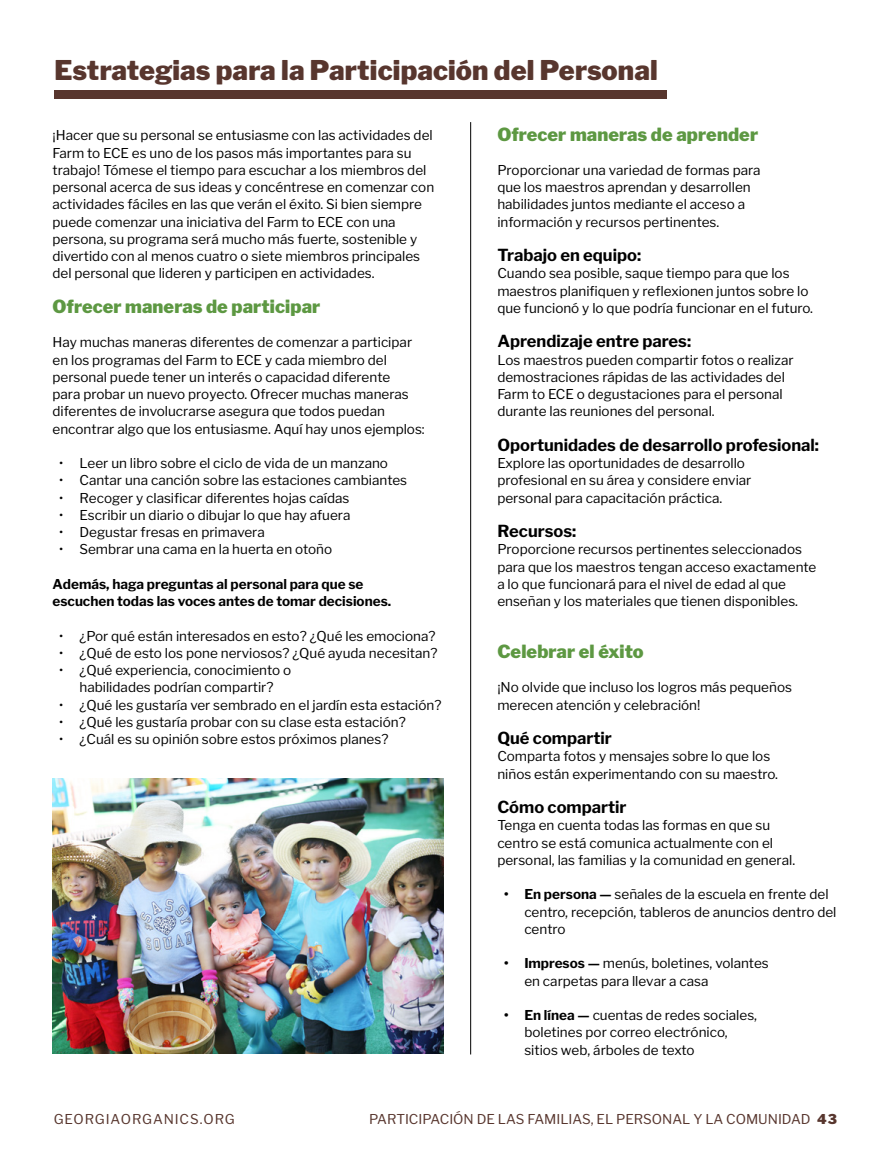
<style>
.page{position:relative;width:891px;height:1161px;background:#fff}
.page>*{position:absolute;margin:0;border:0;box-sizing:border-box;transform-origin:0 0}
.t1{font:900 27px "Libre Franklin";letter-spacing:.005em;color:#58362e}
.t2{font:900 18px "Libre Franklin";letter-spacing:.005em;color:#5d9842}
.t3{font:700 16.5px "Libre Franklin";color:#000}
.t4{font:13.5px/17.2px "Libre Franklin";color:#000}
.t5{font:700 13.5px/17.2px "Libre Franklin";color:#000}
.t6{font:13.5px "Libre Franklin";color:#58362e}
.t7{font:13.5px "Libre Franklin";letter-spacing:.06em;color:#58362e}
.s1{font-weight:700}
.s2{font-weight:900}
</style>
<div class="page">
<img style="left:52px;top:778px;width:392px;height:276px">
<div style="left:55px;top:90px;width:612px;height:8px;background:#58362e"></div>
<hr style="left:470px;top:122px;width:1px;height:932px;background:#000">
<h1 class="t1" style="left:55px;top:54px;width:605px">Estrategias para la Participación del Personal</h1>
<p class="t4" style="left:52px;top:127px;width:383px">¡Hacer que su personal se entusiasme con las actividades del Farm to ECE es uno de los pasos más importantes para su trabajo! Tómese el tiempo para escuchar a los miembros del personal acerca de sus ideas y concéntrese en comenzar con actividades fáciles en las que verán el éxito. Si bien siempre puede comenzar una iniciativa del Farm to ECE con una persona, su programa será mucho más fuerte, sostenible y divertido con al menos cuatro o siete miembros principales del personal que lideren y participen en actividades.</p>
<h2 class="t2" style="left:52px;top:295px;width:269px">Ofrecer maneras de participar</h2>
<p class="t4" style="left:52px;top:334px;width:374px">Hay muchas maneras diferentes de comenzar a participar en los programas del Farm to ECE y cada miembro del personal puede tener un interés o capacidad diferente<br>para probar un nuevo proyecto. Ofrecer muchas maneras diferentes de involucrarse asegura que todos puedan encontrar algo que los entusiasme. Aquí hay unos ejemplos:</p>
<p class="t4" style="left:59px;top:455px;width:330px">• Leer un libro sobre el ciclo de vida de un manzano</p>
<p class="t4" style="left:59px;top:472px;width:349px">• Cantar una canción sobre las estaciones cambiantes</p>
<p class="t4" style="left:59px;top:489px;width:292px">• Recoger y clasificar diferentes hojas caídas</p>
<p class="t4" style="left:59px;top:506px;width:293px">• Escribir un diario o dibujar lo que hay afuera</p>
<p class="t4" style="left:59px;top:524px;width:207px">• Degustar fresas en primavera</p>
<p class="t4" style="left:59px;top:541px;width:275px">• Sembrar una cama en la huerta en otoño</p>
<p class="t5" style="left:52px;top:575px;width:340px">Además, haga preguntas al personal para que se escuchen todas las voces antes de tomar decisiones.</p>
<p class="t4" style="left:59px;top:627px;width:378px">• ¿Por qué están interesados en esto? ¿Qué les emociona?</p>
<p class="t4" style="left:59px;top:644px;width:380px">• ¿Qué de esto los pone nerviosos? ¿Qué ayuda necesitan?</p>
<p class="t4" style="left:59px;top:662px;width:234px;text-align:center">• ¿Qué experiencia, conocimiento o habilidades podrían compartir?</p>
<p class="t4" style="left:59px;top:696px;width:384px">• ¿Qué les gustaría ver sembrado en el jardín esta estación?</p>
<p class="t4" style="left:59px;top:713px;width:348px">• ¿Qué les gustaría probar con su clase esta estación?</p>
<p class="t4" style="left:59px;top:731px;width:331px">• ¿Cuál es su opinión sobre estos próximos planes?</p>
<h2 class="t2" style="left:497px;top:124px;width:262px">Ofrecer maneras de aprender</h2>
<p class="t4" style="left:497px;top:161px;width:265px">Proporcionar una variedad de formas para que los maestros aprendan y desarrollen habilidades juntos mediante el acceso a información y recursos pertinentes.</p>
<p class="t3" style="left:497px;top:245px;width:145px">Trabajo en equipo:</p>
<p class="t4" style="left:497px;top:265px;width:317px">Cuando sea posible, saque tiempo para que los maestros planifiquen y reflexionen juntos sobre lo que funcionó y lo que podría funcionar en el futuro.</p>
<p class="t3" style="left:497px;top:331px;width:195px">Aprendizaje entre pares:</p>
<p class="t4" style="left:497px;top:351px;width:298px">Los maestros pueden compartir fotos o realizar demostraciones rápidas de las actividades del Farm to ECE o degustaciones para el personal durante las reuniones del personal.</p>
<p class="t3" style="left:497px;top:435px;width:323px">Oportunidades de desarrollo profesional:</p>
<p class="t4" style="left:497px;top:454px;width:256px">Explore las oportunidades de desarrollo profesional en su área y considere enviar personal para capacitación práctica.</p>
<p class="t3" style="left:497px;top:521px;width:80px">Recursos:</p>
<p class="t4" style="left:497px;top:541px;width:321px">Proporcione recursos pertinentes seleccionados para que los maestros tengan acceso exactamente a lo que funcionará para el nivel de edad al que enseñan y los materiales que tienen disponibles.</p>
<h2 class="t2" style="left:497px;top:640px;width:148px">Celebrar el éxito</h2>
<p class="t4" style="left:497px;top:679px;width:296px">¡No olvide que incluso los logros más pequeños merecen atención y celebración!</p>
<p class="t3" style="left:497px;top:728px;width:116px">Qué compartir</p>
<p class="t4" style="left:497px;top:748px;width:282px">Comparta fotos y mensajes sobre lo que los niños están experimentando con su maestro.</p>
<p class="t3" style="left:497px;top:797px;width:131px">Cómo compartir</p>
<p class="t4" style="left:497px;top:817px;width:299px">Tenga en cuenta todas las formas en que su centro se está comunica actualmente con el personal, las familias y la comunidad en general.</p>
<p class="t4" style="left:524px;top:886px;width:314px;text-indent:-20px"><span class="s1">• En persona —</span> señales de la escuela en frente del centro, recepción, tableros de anuncios dentro del centro</p>
<p class="t4" style="left:524px;top:955px;width:246px;text-indent:-20px"><span class="s1">• Impresos —</span> menús, boletines, volantes en carpetas para llevar a casa</p>
<p class="t4" style="left:524px;top:1007px;width:234px;text-indent:-20px"><span class="s1">• En línea —</span> cuentas de redes sociales, boletines por correo electrónico, sitios web, árboles de texto</p>
<p class="t7" style="left:54px;top:1110px;width:183px">GEORGIAORGANICS.ORG</p>
<p class="t6" style="left:369px;top:1110px;width:469px">PARTICIPACIÓN DE LAS FAMILIAS, EL PERSONAL Y LA COMUNIDAD <span class="s2">43</span></p>
</div>
